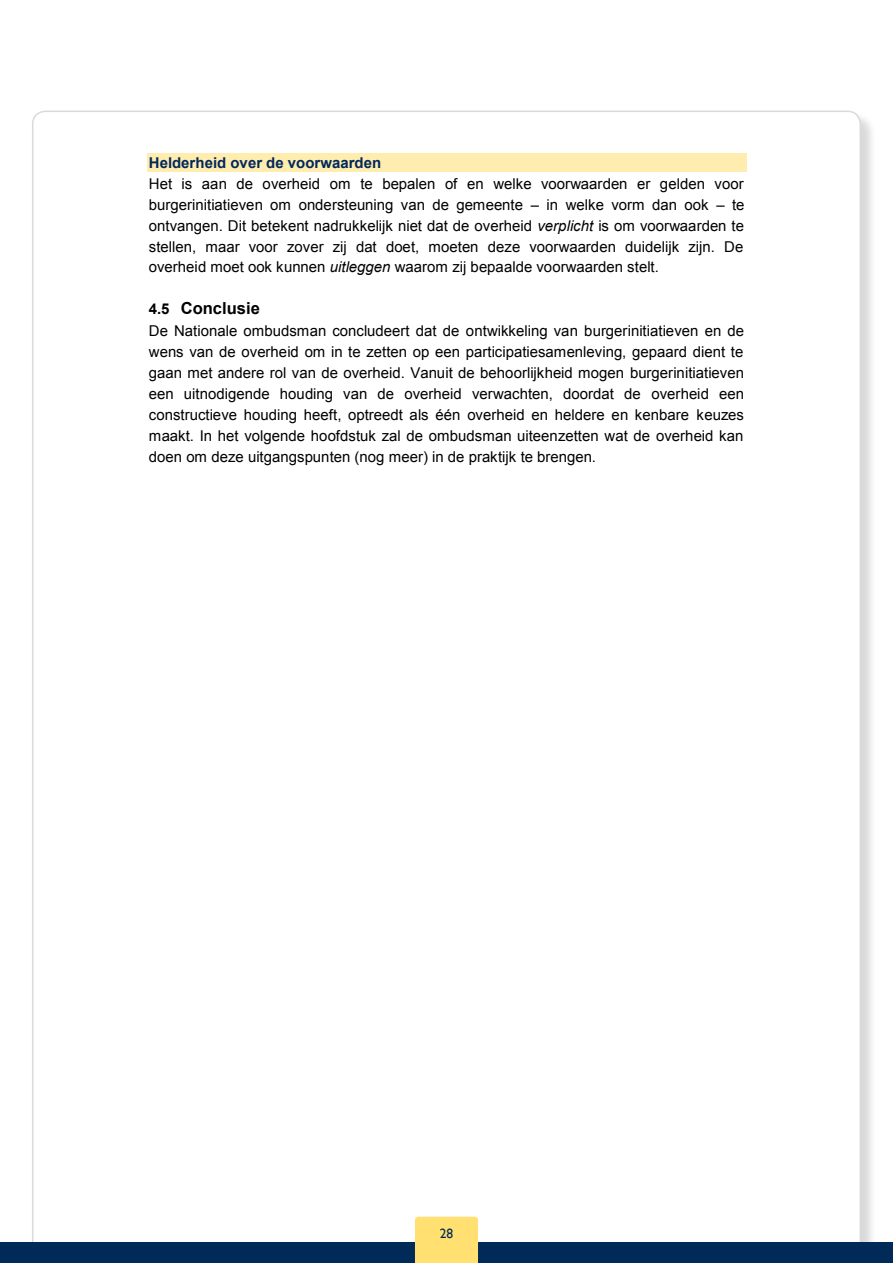
<style>
.page{position:relative;width:893px;height:1263px;background:#fff}
.page>*{position:absolute;margin:0;border:0;box-sizing:border-box;transform-origin:0 0}
.t1{font:700 16.5px "Arial";color:#000}
.t2{font:15px/21px "Arial";color:#000;text-align:justify}
.t3{font:700 15px "Arial";color:#00285b}
.t4{font:13.5px "Gill Sans";color:#002b58}
.s1{font-style:inherit}
.s2{font-style:italic}
.s3{font-size:15px}
</style>
<div class="page">
<div style="left:0;top:1242px;width:893px;height:21px;background:#002b58"></div>
<div style="left:415px;top:1217px;width:63px;height:46px;background:#ffe070"></div>
<div style="left:147px;top:153px;width:599px;height:18px;background:#ffecaf"></div>
<p class="t3" style="left:149px;top:152px;width:234px">Helderheid over de voorwaarden</p>
<p class="t2" style="left:149px;top:173px;width:597px">Het is aan de overheid om te bepalen of en welke voorwaarden er gelden voor burgerinitiatieven om ondersteuning van de gemeente <span class="s1">–</span> in welke vorm dan ook <span class="s1">–</span> te ontvangen. Dit betekent nadrukkelijk niet dat de overheid <span class="s2">verplicht</span> is om voorwaarden te stellen, maar voor zover zij dat doet, moeten deze voorwaarden duidelijk zijn. De overheid moet ook kunnen <span class="s2">uitleggen</span> waarom zij bepaalde voorwaarden stelt.</p>
<p class="t1" style="left:149px;top:297px;width:113px"><span class="s3">4.5</span> Conclusie</p>
<p class="t2" style="left:149px;top:320px;width:597px">De Nationale ombudsman concludeert dat de ontwikkeling van burgerinitiatieven en de wens van de overheid om in te zetten op een participatiesamenleving, gepaard dient te gaan met andere rol van de overheid. Vanuit de behoorlijkheid mogen burgerinitiatieven een uitnodigende houding van de overheid verwachten, doordat de overheid een constructieve houding heeft, optreedt als één overheid en heldere en kenbare keuzes maakt. In het volgende hoofdstuk zal de ombudsman uiteenzetten wat de overheid kan doen om deze uitgangspunten (nog meer) in de praktijk te brengen.</p>
<p class="t4" style="left:440px;top:1225px;width:15px">28</p>
</div>
